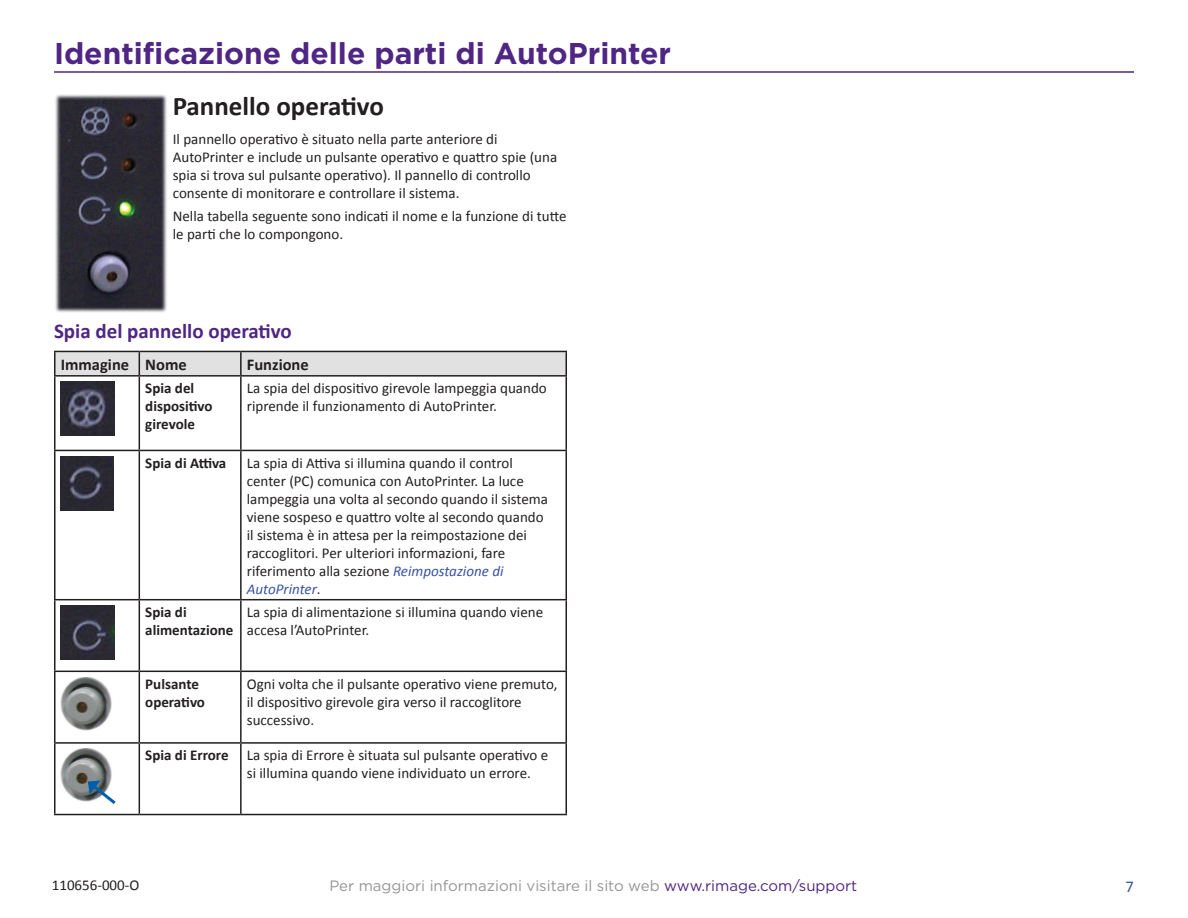
<style>
.page{position:relative;width:1188px;height:918px;background:#fff}
.page>*{position:absolute;margin:0;border:0;box-sizing:border-box;transform-origin:0 0}
.Running_Head_copy{font:700 30px "Gotham";color:#4f2683}
.Heading_2{font:700 27px "Calibri";color:#231f20}
.Table_Body{font:700 21px "Calibri";color:#4f2683}
.Table_Heading{font:700 16.5px "Calibri";color:#231f20}
.t1{font:16.5px "Calibri";color:#3953a4}
.Table_Body-2{font:15px/18px "Calibri";color:#231f20}
.Table_Body-3{font:700 15px/18px "Calibri";color:#231f20}
.t2{font:15px "Gotham";color:#949698}
.s1{font-style:italic;color:#3953a4}
.s2{color:#4f2683}
</style>
<div class="page">
<hr style="left:54px;top:71px;width:1080px;height:2px;background:#4f2683">
<hr style="left:54px;top:351px;width:85px;height:1px;background:#231f20">
<hr style="left:54px;top:352px;width:2px;height:23px;background:#231f20">
<svg style="left:55px;top:351px;width:512px;height:24px;background:#d5d5d5"></svg>
<hr style="left:54px;top:375px;width:85px;height:2px;background:#231f20">
<hr style="left:54px;top:377px;width:2px;height:73px;background:#231f20">
<hr style="left:139px;top:375px;width:102px;height:2px;background:#231f20">
<hr style="left:139px;top:377px;width:1px;height:73px;background:#231f20">
<hr style="left:241px;top:375px;width:326px;height:2px;background:#231f20">
<hr style="left:240px;top:377px;width:2px;height:73px;background:#231f20">
<hr style="left:566px;top:377px;width:1px;height:73px;background:#231f20">
<hr style="left:54px;top:450px;width:85px;height:1px;background:#231f20">
<hr style="left:54px;top:451px;width:2px;height:148px;background:#231f20">
<hr style="left:139px;top:450px;width:102px;height:1px;background:#231f20">
<hr style="left:139px;top:451px;width:1px;height:148px;background:#231f20">
<hr style="left:241px;top:450px;width:326px;height:1px;background:#231f20">
<hr style="left:240px;top:451px;width:2px;height:148px;background:#231f20">
<hr style="left:566px;top:451px;width:1px;height:148px;background:#231f20">
<hr style="left:54px;top:599px;width:85px;height:1px;background:#231f20">
<hr style="left:54px;top:600px;width:2px;height:71px;background:#231f20">
<hr style="left:139px;top:599px;width:102px;height:1px;background:#231f20">
<hr style="left:139px;top:600px;width:1px;height:71px;background:#231f20">
<hr style="left:241px;top:599px;width:326px;height:1px;background:#231f20">
<hr style="left:240px;top:600px;width:2px;height:71px;background:#231f20">
<hr style="left:566px;top:600px;width:1px;height:71px;background:#231f20">
<hr style="left:54px;top:671px;width:85px;height:1px;background:#231f20">
<hr style="left:54px;top:672px;width:2px;height:70px;background:#231f20">
<hr style="left:139px;top:671px;width:102px;height:1px;background:#231f20">
<hr style="left:139px;top:672px;width:1px;height:70px;background:#231f20">
<hr style="left:241px;top:671px;width:326px;height:1px;background:#231f20">
<hr style="left:240px;top:672px;width:2px;height:70px;background:#231f20">
<hr style="left:566px;top:672px;width:1px;height:70px;background:#231f20">
<hr style="left:54px;top:742px;width:85px;height:2px;background:#231f20">
<hr style="left:54px;top:744px;width:2px;height:70px;background:#231f20">
<hr style="left:139px;top:742px;width:102px;height:2px;background:#231f20">
<hr style="left:139px;top:744px;width:1px;height:70px;background:#231f20">
<hr style="left:241px;top:742px;width:326px;height:2px;background:#231f20">
<hr style="left:240px;top:744px;width:2px;height:70px;background:#231f20">
<hr style="left:566px;top:744px;width:1px;height:70px;background:#231f20">
<hr style="left:54px;top:814px;width:85px;height:1px;background:#231f20">
<hr style="left:139px;top:814px;width:102px;height:1px;background:#231f20">
<hr style="left:241px;top:814px;width:326px;height:1px;background:#231f20">
<img style="left:61px;top:382px;width:54px;height:54px">
<img style="left:61px;top:456px;width:52px;height:54px">
<img style="left:61px;top:606px;width:54px;height:54px">
<img style="left:61px;top:677px;width:51px;height:54px">
<img style="left:61px;top:749px;width:51px;height:53px">
<svg style="left:88px;top:781px;width:28px;height:23px"></svg>
<img style="left:55px;top:94px;width:112px;height:218px">
<p class="Running_Head_copy" style="left:54px;top:36px;width:619px">Identificazione delle parti di AutoPrinter</p>
<p class="Heading_2" style="left:173px;top:89px;width:213px">Pannello operativo</p>
<p class="Table_Body-2" style="left:173px;top:130px;width:386px">Il pannello operativo è situato nella parte anteriore di AutoPrinter e include un pulsante operativo e quattro spie (una spia si trova sul pulsante operativo). Il pannello di controllo consente di monitorare e controllare il sistema.</p>
<p class="Table_Body-2" style="left:173px;top:207px;width:395px">Nella tabella seguente sono indicati il nome e la funzione di tutte le parti che lo compongono.</p>
<p class="Table_Body" style="left:54px;top:318px;width:239px">Spia del pannello operativo</p>
<p class="Table_Heading" style="left:61px;top:354px;width:70px">Immagine</p>
<p class="Table_Heading" style="left:145px;top:354px;width:43px">Nome</p>
<p class="Table_Heading" style="left:247px;top:354px;width:63px">Funzione</p>
<p class="Table_Body-3" style="left:145px;top:379px;width:69px">Spia del dispositivo girevole</p>
<p class="Table_Body-2" style="left:247px;top:379px;width:301px">La spia del dispositivo girevole lampeggia quando riprende il funzionamento di AutoPrinter.</p>
<p class="Table_Body-3" style="left:145px;top:454px;width:83px">Spia di Attiva</p>
<p class="Table_Body-2" style="left:247px;top:454px;width:303px">La spia di Attiva si illumina quando il control center (PC) comunica con AutoPrinter. La luce lampeggia una volta al secondo quando il sistema viene sospeso e quattro volte al secondo quando il sistema è in attesa per la reimpostazione dei raccoglitori. Per ulteriori informazioni, fare riferimento alla sezione <span class="s1">Reimpostazione di AutoPrinter</span>.</p>
<p class="Table_Body-3" style="left:145px;top:603px;width:90px">Spia di alimentazione</p>
<p class="Table_Body-2" style="left:247px;top:603px;width:298px">La spia di alimentazione si illumina quando viene accesa l’AutoPrinter.</p>
<p class="Table_Body-3" style="left:145px;top:675px;width:61px">Pulsante operativo</p>
<p class="Table_Body-2" style="left:247px;top:675px;width:312px">Ogni volta che il pulsante operativo viene premuto, il dispositivo girevole gira verso il raccoglitore successivo.</p>
<p class="Table_Body-3" style="left:145px;top:746px;width:85px">Spia di Errore</p>
<p class="Table_Body-2" style="left:247px;top:746px;width:303px">La spia di Errore è situata sul pulsante operativo e si illumina quando viene individuato un errore.</p>
<p class="Table_Body-2" style="left:52px;top:876px;width:89px">110656-000-O</p>
<p class="t2" style="left:329px;top:876px;width:530px">Per maggiori informazioni visitare il sito web <span class="s2">www.rimage.com/support</span></p>
<p class="t1" style="left:1126px;top:876px;width:10px">7</p>
</div>
